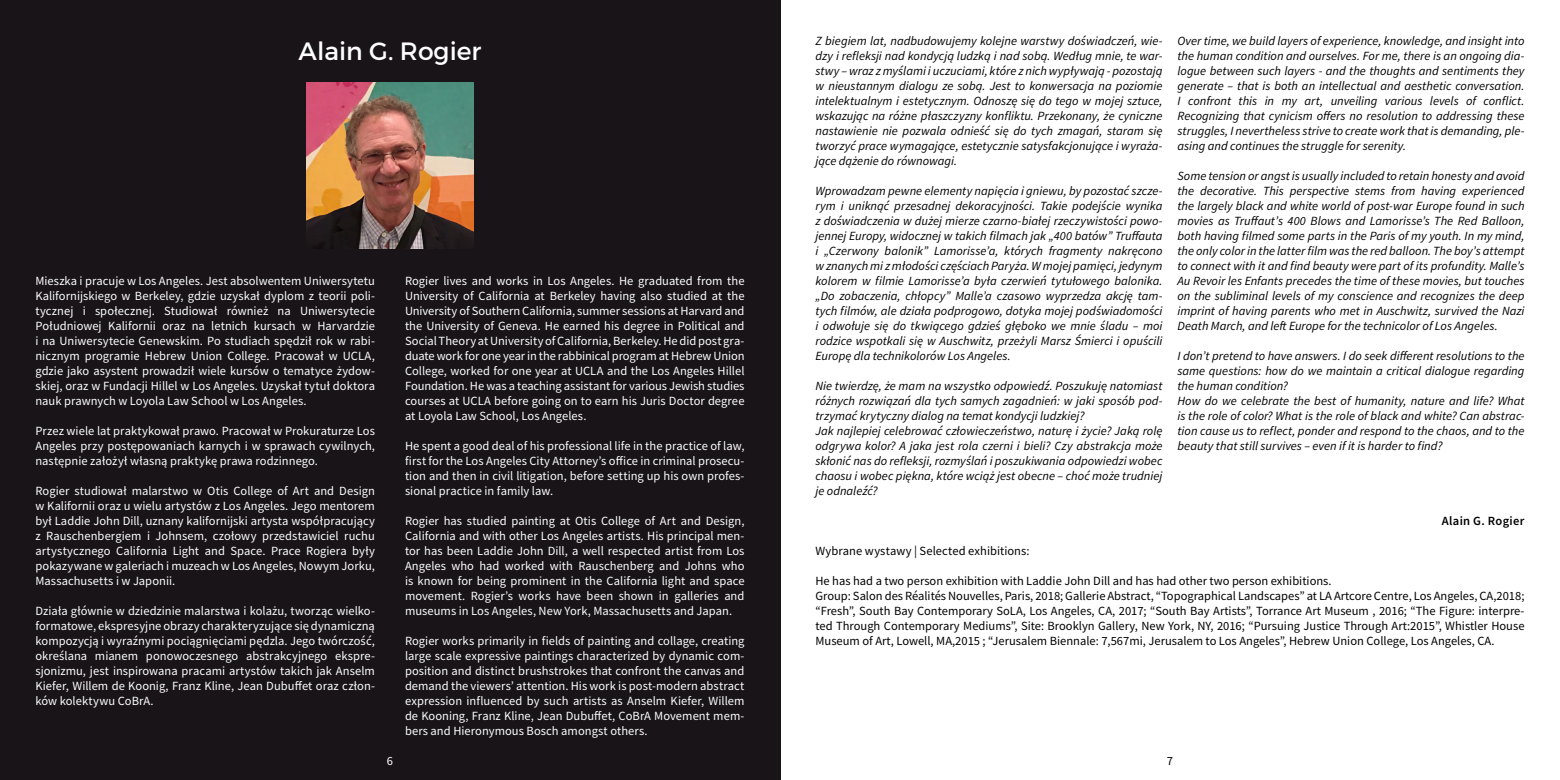
<style>
.page{position:relative;width:1560px;height:780px;background:#fff}
.page>*{position:absolute;margin:0;border:0;box-sizing:border-box;transform-origin:0 0}
.t1{font:25px "Montserrat";color:#fff}
.t2{font:italic 12.5px/15px "Source Sans Pro";color:#000;text-align:justify}
.t3{font:12.5px/15px "Source Sans Pro";letter-spacing:.005em;color:#fff;text-align:justify}
.t4{font:12.5px/15px "Source Sans Pro";color:#000}
.t5{font:600 12.5px "Source Sans Pro";letter-spacing:.025em;color:#000}
</style>
<div class="page">
<div style="left:0;top:0;width:780px;height:780px;background:#181418"></div>
<img style="left:307px;top:82px;width:166px;height:166px">
<h1 class="t1" style="left:298px;top:36px;width:184px">Alain G. Rogier</h1>
<p class="t3" style="left:35px;top:273px;width:341px">Mieszka i pracuje w Los Angeles. Jest absolwentem Uniwersytetu Kalifornijskiego w Berkeley, gdzie uzyskał dyplom z teorii poli&shy;tycznej i społecznej. Studiował również na Uniwersytecie Południowej Kalifornii oraz na letnich kursach w Harvardzie i na Uniwersytecie Genewskim. Po studiach spędził rok w rabi&shy;nicznym programie Hebrew Union College. Pracował w UCLA, gdzie jako asystent prowadził wiele kursów o tematyce żydow&shy;skiej, oraz w Fundacji Hillel w Los Angeles. Uzyskał tytuł doktora nauk prawnych w Loyola Law School w Los Angeles.</p>
<p class="t3" style="left:35px;top:423px;width:341px">Przez wiele lat praktykował prawo. Pracował w Prokuraturze Los Angeles przy postępowaniach karnych i w sprawach cywilnych, następnie założył własną praktykę prawa rodzinnego.</p>
<p class="t3" style="left:35px;top:483px;width:341px">Rogier studiował malarstwo w Otis College of Art and Design w Kalifornii oraz u wielu artystów z Los Angeles. Jego mentorem był Laddie John Dill, uznany kalifornijski artysta współpracujący z Rauschenbergiem i Johnsem, czołowy przedstawiciel ruchu artystycznego California Light and Space. Prace Rogiera były pokazywane w galeriach i muzeach w Los Angeles, Nowym Jorku, Massachusetts i w Japonii.</p>
<p class="t3" style="left:35px;top:603px;width:341px">Działa głównie w dziedzinie malarstwa i kolażu, tworząc wielko&shy;formatowe, ekspresyjne obrazy charakteryzujące się dynamiczną kompozycją i wyraźnymi pociągnięciami pędzla. Jego twórczość, określana mianem ponowoczesnego abstrakcyjnego ekspre&shy;sjonizmu, jest inspirowana pracami artystów takich jak Anselm Kiefer, Willem de Koonig, Franz Kline, Jean Dubuffet oraz człon&shy;ków kolektywu CoBrA.</p>
<p class="t3" style="left:387px;top:753px;width:8px">6</p>
<p class="t3" style="left:405px;top:273px;width:341px">Rogier lives and works in Los Angeles. He graduated from the University of California at Berkeley having also studied at the University of Southern California, summer sessions at Harvard and the University of Geneva. He earned his degree in Political and Social Theory at University of California, Berkeley. He did post gra&shy;duate work for one year in the rabbinical program at Hebrew Union College, worked for one year at UCLA and the Los Angeles Hillel Foundation. He was a teaching assistant for various Jewish studies courses at UCLA before going on to earn his Juris Doctor degree at Loyola Law School, Los Angeles.</p>
<p class="t3" style="left:405px;top:438px;width:341px">He spent a good deal of his professional life in the practice of law, first for the Los Angeles City Attorney’s office in criminal prosecu&shy;tion and then in civil litigation, before setting up his own profes&shy;sional practice in family law.</p>
<p class="t3" style="left:405px;top:513px;width:341px">Rogier has studied painting at Otis College of Art and Design, California and with other Los Angeles artists. His principal men&shy;tor has been Laddie John Dill, a well respected artist from Los Angeles who had worked with Rauschenberg and Johns who is known for being prominent in the California light and space movement. Rogier’s works have been shown in galleries and museums in Los Angeles, New York, Massachusetts and Japan.</p>
<p class="t3" style="left:405px;top:633px;width:341px">Rogier works primarily in fields of painting and collage, creating large scale expressive paintings characterized by dynamic com&shy;position and distinct brushstrokes that confront the canvas and demand the viewers’ attention. His work is post-modern abstract expression influenced by such artists as Anselm Kiefer, Willem de Kooning, Franz Kline, Jean Dubuffet, CoBrA Movement mem&shy;bers and Hieronymous Bosch amongst others.</p>
<p class="t2" style="left:815px;top:33px;width:348px">Z biegiem lat, nadbudowujemy kolejne warstwy doświadczeń, wie&shy;dzy i refleksji nad kondycją ludzką i nad sobą. Według mnie, te war&shy;stwy – wraz z myślami i uczuciami, które z nich wypływają - pozostają w nieustannym dialogu ze sobą. Jest to konwersacja na poziomie intelektualnym i estetycznym. Odnoszę się do tego w mojej sztuce, wskazując na różne płaszczyzny konfliktu. Przekonany, że cyniczne nastawienie nie pozwala odnieść się do tych zmagań, staram się tworzyć prace wymagające, estetycznie satysfakcjonujące i wyraża&shy;jące dążenie do równowagi.</p>
<p class="t2" style="left:815px;top:183px;width:348px">Wprowadzam pewne elementy napięcia i gniewu, by pozostać szcze&shy;rym i uniknąć przesadnej dekoracyjności. Takie podejście wynika z doświadczenia w dużej mierze czarno-białej rzeczywistości powo&shy;jennej Europy, widocznej w takich filmach jak „400 batów” Truffauta i „Czerwony balonik” Lamorisse’a, których fragmenty nakręcono w znanych mi z młodości częściach Paryża. W mojej pamięci, jedynym kolorem w filmie Lamorisse’a była czerwień tytułowego balonika. „Do zobaczenia, chłopcy” Malle’a czasowo wyprzedza akcję tam&shy;tych filmów, ale działa podprogowo, dotyka mojej podświadomości i odwołuje się do tkwiącego gdzieś głęboko we mnie śladu – moi rodzice wspotkali się w Auschwitz, przeżyli Marsz Śmierci i opuścili Europę dla technikolorów Los Angeles.</p>
<p class="t2" style="left:815px;top:378px;width:348px;text-align:left">Nie twierdzę, że mam na wszystko odpowiedź. Poszukuję natomiast różnych rozwiązań dla tych samych zagadnień: w jaki sposób pod&shy;trzymać krytyczny dialog na temat kondycji ludzkiej?<br>Jak najlepiej celebrować człowieczeństwo, naturę i życie? Jaką rolę odgrywa kolor? A jaka jest rola czerni i bieli? Czy abstrakcja może skłonić nas do refleksji, rozmyślań i poszukiwania odpowiedzi wobec chaosu i wobec piękna, które wciąż jest obecne – choć może trudniej je odnaleźć?</p>
<p class="t2" style="left:1177px;top:33px;width:348px">Over time, we build layers of experience, knowledge, and insight into the human condition and ourselves. For me, there is an ongoing dia&shy;logue between such layers - and the thoughts and sentiments they generate – that is both an intellectual and aesthetic conversation.<br>I confront this in my art, unveiling various levels of conflict.<br>Recognizing that cynicism offers no resolution to addressing these struggles, I nevertheless strive to create work that is demanding, ple&shy;asing and continues the struggle for serenity.</p>
<p class="t2" style="left:1177px;top:168px;width:348px">Some tension or angst is usually included to retain honesty and avoid the decorative. This perspective stems from having experienced the largely black and white world of post-war Europe found in such movies as Truffaut’s 400 Blows and Lamorisse’s The Red Balloon, both having filmed some parts in the Paris of my youth. In my mind, the only color in the latter film was the red balloon. The boy’s attempt to connect with it and find beauty were part of its profundity. Malle’s Au Revoir les Enfants precedes the time of these movies, but touches on the subliminal levels of my conscience and recognizes the deep imprint of having parents who met in Auschwitz, survived the Nazi Death March, and left Europe for the technicolor of Los Angeles.</p>
<p class="t2" style="left:1177px;top:348px;width:348px;text-align:left">I don’t pretend to have answers. I do seek different resolutions to the same questions: how do we maintain a critical dialogue regarding the human condition?<br>How do we celebrate the best of humanity, nature and life? What is the role of color? What is the role of black and white? Can abstrac&shy;tion cause us to reflect, ponder and respond to the chaos, and to the beauty that still survives – even if it is harder to find?</p>
<p class="t5" style="left:1441px;top:513px;width:84px">Alain G. Rogier</p>
<p class="t4" style="left:815px;top:543px;width:215px">Wybrane wystawy | Selected exhibitions:</p>
<p class="t4" style="left:815px;top:573px;width:710px">He has had a two person exhibition with Laddie John Dill and has had other two person exhibitions.<br>Group: Salon des Réalités Nouvelles, Paris, 2018; Gallerie Abstract, “Topographical Landscapes” at LA Artcore Centre, Los Angeles, CA,2018; “Fresh”, South Bay Contemporary SoLA, Los Angeles, CA, 2017; “South Bay Artists”, Torrance Art Museum , 2016; “The Figure: interpre&shy;ted Through Contemporary Mediums”, Site: Brooklyn Gallery, New York, NY, 2016; “Pursuing Justice Through Art:2015”, Whistler House Museum of Art, Lowell, MA,2015 ; “Jerusalem Biennale: 7,567mi, Jerusalem to Los Angeles”, Hebrew Union College, Los Angeles, CA.</p>
<p class="t4" style="left:1166px;top:753px;width:8px">7</p>
</div>
